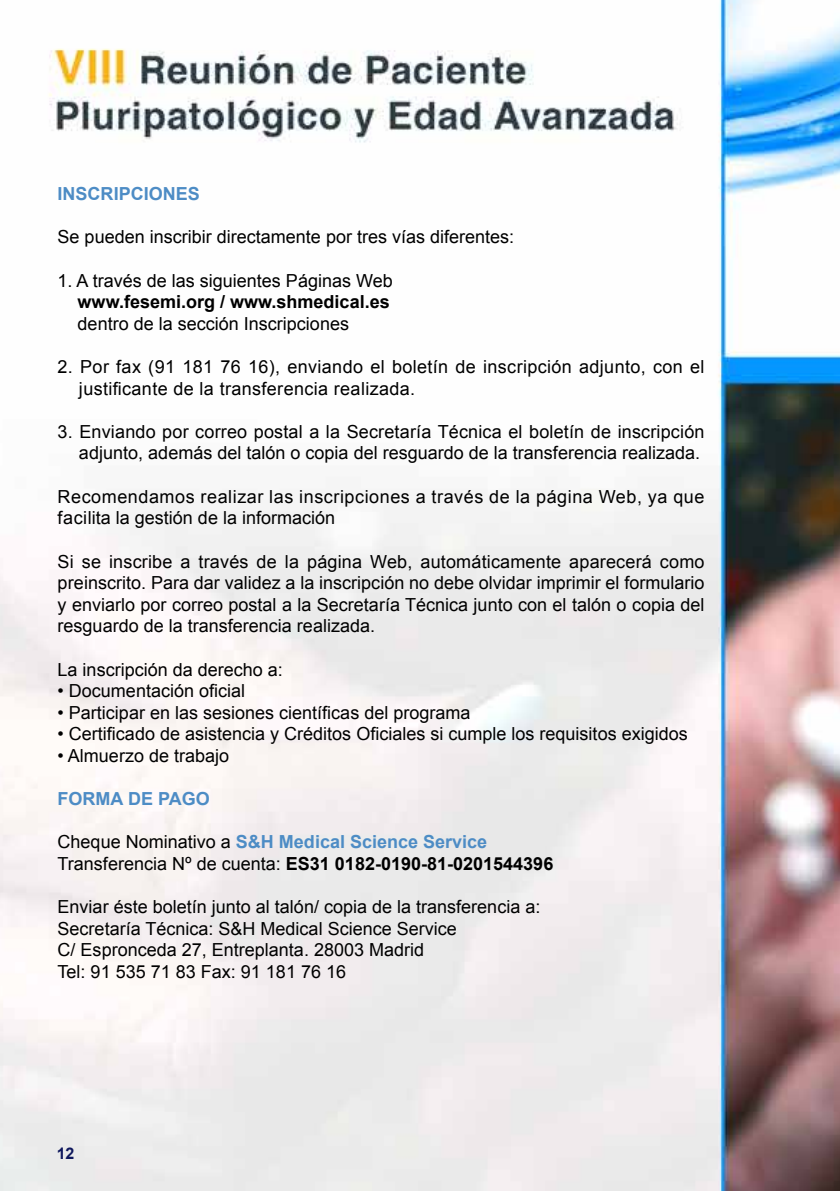
<style>
.page{position:relative;width:840px;height:1191px;background:#fff}
.page>*{position:absolute;margin:0;border:0;box-sizing:border-box;transform-origin:0 0}
.t1{font:18px/21.6px "Arial";color:#000}
.t2{font:18px/21.6px "Arial";letter-spacing:.02em;color:#000}
.t3{font:18px/21.6px "Arial";letter-spacing:.03em;color:#000}
.t4{font:700 18px "Arial";color:#000}
.t5{font:700 18px "Arial";color:#4d8cc5}
.t6{font:700 16px "Arial";color:#0f185d}
.s1{font-weight:700;color:#4d8cc5}
.s2{font-weight:700}
</style>
<div class="page">
<img style="left:0;top:0;width:839px;height:1191px">
<p class="t5" style="left:58px;top:182px;width:144px">INSCRIPCIONES</p>
<p class="t1" style="left:58px;top:226px;width:458px">Se pueden inscribir directamente por tres vías diferentes:</p>
<p class="t1" style="left:58px;top:270px;width:336px">1. A través de las siguientes Páginas Web</p>
<p class="t4" style="left:78px;top:290px;width:313px">www.fesemi.org / www.shmedical.es</p>
<p class="t1" style="left:78px;top:313px;width:273px">dentro de la sección Inscripciones</p>
<p class="t2" style="left:79px;top:356px;width:626px;text-indent:-21px">2. Por fax (91 181 76 16), enviando el boletín de inscripción adjunto, con el justificante de la transferencia realizada.</p>
<p class="t1" style="left:58px;top:421px;width:648px;text-align:right">3. Enviando por correo postal a la Secretaría Técnica el boletín de inscripción adjunto, además del talón o copia del resguardo de la transferencia realizada.</p>
<p class="t3" style="left:58px;top:486px;width:648px">Recomendamos realizar las inscripciones a través de la página Web, ya que facilita la gestión de la información</p>
<p class="t1" style="left:58px;top:550px;width:648px;text-align:justify">Si se inscribe a través de la página Web, automáticamente aparecerá como preinscrito. Para dar validez a la inscripción no debe olvidar imprimir el formulario y enviarlo por correo postal a la Secretaría Técnica junto con el talón o copia del resguardo de la transferencia realizada.</p>
<p class="t1" style="left:58px;top:658px;width:227px">La inscripción da derecho a:</p>
<p class="t1" style="left:58px;top:680px;width:189px">• Documentación oficial</p>
<p class="t1" style="left:58px;top:702px;width:414px">• Participar en las sesiones científicas del programa</p>
<p class="t1" style="left:58px;top:723px;width:631px">• Certificado de asistencia y Créditos Oficiales si cumple los requisitos exigidos</p>
<p class="t1" style="left:58px;top:745px;width:173px">• Almuerzo de trabajo</p>
<p class="t5" style="left:58px;top:787px;width:154px">FORMA DE PAGO</p>
<p class="t1" style="left:58px;top:831px;width:497px">Cheque Nominativo a <span class="s1">S&amp;H Medical Science Service<br></span>Transferencia Nº de cuenta: <span class="s2">ES31 0182-0190-81-0201544396</span></p>
<p class="t1" style="left:58px;top:896px;width:484px">Enviar éste boletín junto al talón/ copia de la transferencia a:<br>Secretaría Técnica: S&amp;H Medical Science Service<br>C/ Espronceda 27, Entreplanta. 28003 Madrid<br>Tel: 91 535 71 83 Fax: 91 181 76 16</p>
<p class="t6" style="left:57px;top:1142px;width:19px">12</p>
</div>
